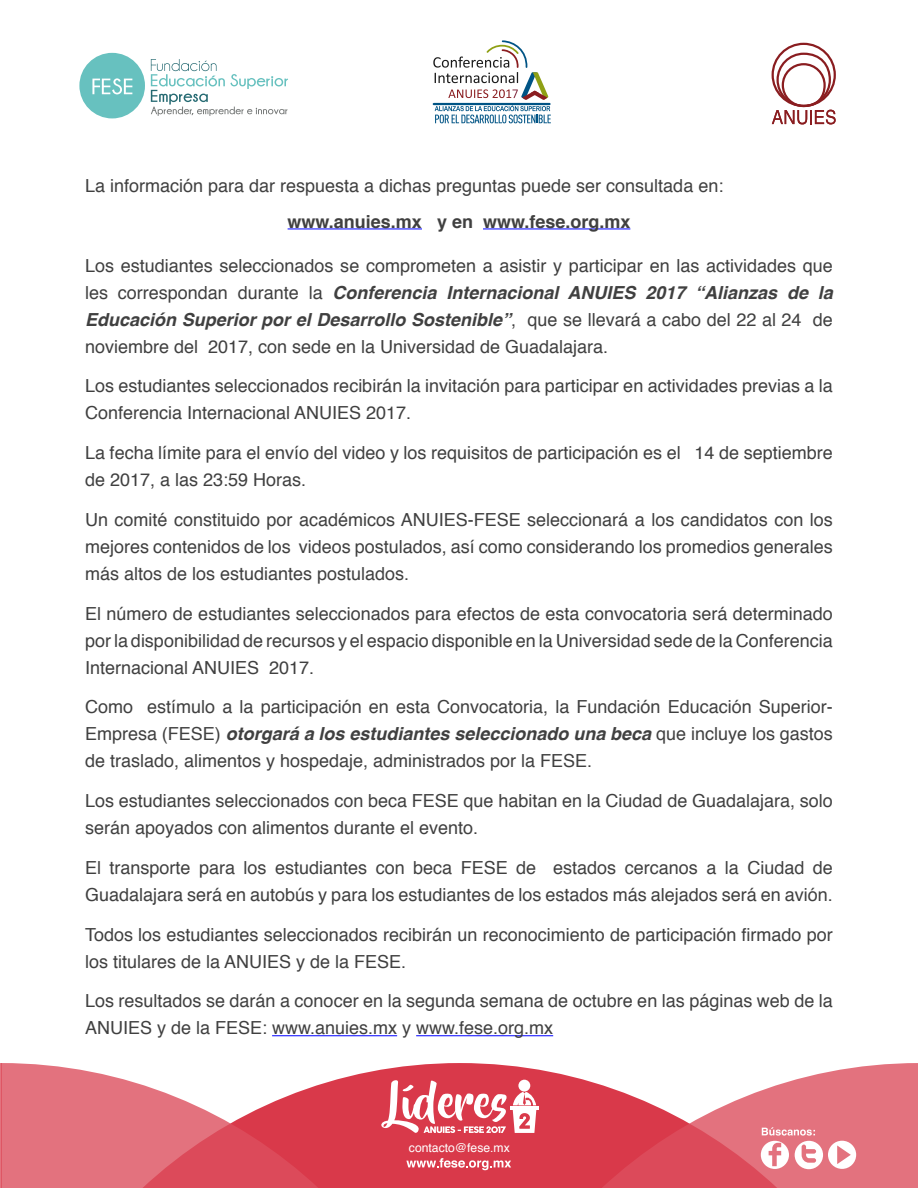
<style>
.page{position:relative;width:918px;height:1188px;background:#fff}
.page>*{position:absolute;margin:0;border:0;box-sizing:border-box;transform-origin:0 0}
.t1{font:18px/27px "Helvetica";color:#404040}
.t2{font:700 18px "Helvetica";color:#404040}
.t3{font:12.15px "Helvetica";color:#fff}
.s1{font-weight:700;font-style:italic}
</style>
<div class="page">
<div style="left:79px;top:53px;width:66px;height:65px;background:#67c1bf;border-radius:50%"></div>
<svg style="left:151px;top:59px;width:137px;height:57px"></svg>
<svg style="left:92px;top:78px;width:40px;height:16px"></svg>
<svg style="left:320px;top:1063px;width:281px;height:125px;fill:#d9394a"></svg>
<svg style="left:0;top:1063px;width:320px;height:125px"></svg>
<svg style="left:406px;top:1158px;width:105px;height:12px"></svg>
<svg style="left:601px;top:1063px;width:317px;height:125px"></svg>
<svg style="left:772px;top:110px;width:64px;height:14px"></svg>
<div style="left:772px;top:43px;width:64px;height:64px;border:2px solid #8a1d20;border-radius:50%"></div>
<div style="left:776px;top:53px;width:55px;height:54px;border:2px solid #8a1d20;border-radius:50%"></div>
<div style="left:782px;top:63px;width:44px;height:44px;border:2px solid #8a1d20;border-radius:50%"></div>
<svg style="left:381px;top:1079px;width:126px;height:54px"></svg>
<div style="left:518px;top:1080px;width:12px;height:12px;background:#fff;border-radius:50%"></div>
<hr style="left:510px;top:1106px;width:29px;height:3px;background:#fff">
<svg style="left:513px;top:1092px;width:23px;height:41px"></svg>
<svg style="left:433px;top:40px;width:118px;height:83px"></svg>
<hr style="left:288px;top:229px;width:134px;height:1px;background:#00f">
<hr style="left:483px;top:229px;width:147px;height:1px;background:#00f">
<hr style="left:272px;top:1035px;width:125px;height:1px;background:#00f">
<hr style="left:416px;top:1035px;width:137px;height:1px;background:#00f">
<p class="t1" style="left:85px;top:173px;width:640px">La información para dar respuesta a dichas preguntas puede ser consultada en:</p>
<p class="t2" style="left:288px;top:207px;width:344px">www.anuies.mx y en www.fese.org.mx</p>
<p class="t1" style="left:85px;top:252px;width:749px;text-align:justify">Los estudiantes seleccionados se comprometen a asistir y participar en las actividades que les correspondan durante la <span class="s1">Conferencia Internacional ANUIES 2017 “Alianzas de la Educación Superior por el Desarrollo Sostenible”</span>, que se llevará a cabo del 22 al 24 de noviembre del 2017, con sede en la Universidad de Guadalajara.</p>
<p class="t1" style="left:85px;top:373px;width:749px">Los estudiantes seleccionados recibirán la invitación para participar en actividades previas a la<br>Conferencia Internacional ANUIES 2017.</p>
<p class="t1" style="left:85px;top:440px;width:749px">La fecha límite para el envío del video y los requisitos de participación es el 14 de septiembre de 2017, a las 23:59 Horas.</p>
<p class="t1" style="left:85px;top:507px;width:749px;text-align:justify">Un comité constituido por académicos ANUIES-FESE seleccionará a los candidatos con los mejores contenidos de los videos postulados, así como considerando los promedios generales más altos de los estudiantes postulados.</p>
<p class="t1" style="left:85px;top:600px;width:749px;text-align:justify">El número de estudiantes seleccionados para efectos de esta convocatoria será determinado por la disponibilidad de recursos y el espacio disponible en la Universidad sede de la Conferencia Internacional ANUIES 2017.</p>
<p class="t1" style="left:85px;top:694px;width:749px;text-align:justify">Como estímulo a la participación en esta Convocatoria, la Fundación Educación Superior-Empresa (FESE) <span class="s1">otorgará a los estudiantes seleccionado una beca</span> que incluye los gastos de traslado, alimentos y hospedaje, administrados por la FESE.</p>
<p class="t1" style="left:85px;top:788px;width:749px">Los estudiantes seleccionados con beca FESE que habitan en la Ciudad de Guadalajara, solo serán apoyados con alimentos durante el evento.</p>
<p class="t1" style="left:85px;top:855px;width:749px">El transporte para los estudiantes con beca FESE de estados cercanos a la Ciudad de<br>Guadalajara será en autobús y para los estudiantes de los estados más alejados será en avión.</p>
<p class="t1" style="left:85px;top:921px;width:749px">Todos los estudiantes seleccionados recibirán un reconocimiento de participación firmado por los titulares de la ANUIES y de la FESE.</p>
<p class="t1" style="left:85px;top:988px;width:749px">Los resultados se darán a conocer en la segunda semana de octubre en las páginas web de la<br>ANUIES y de la FESE: www.anuies.mx y www.fese.org.mx</p>
<p class="t3" style="left:409px;top:1138px;width:102px">contacto@fese.mx</p>
</div>
